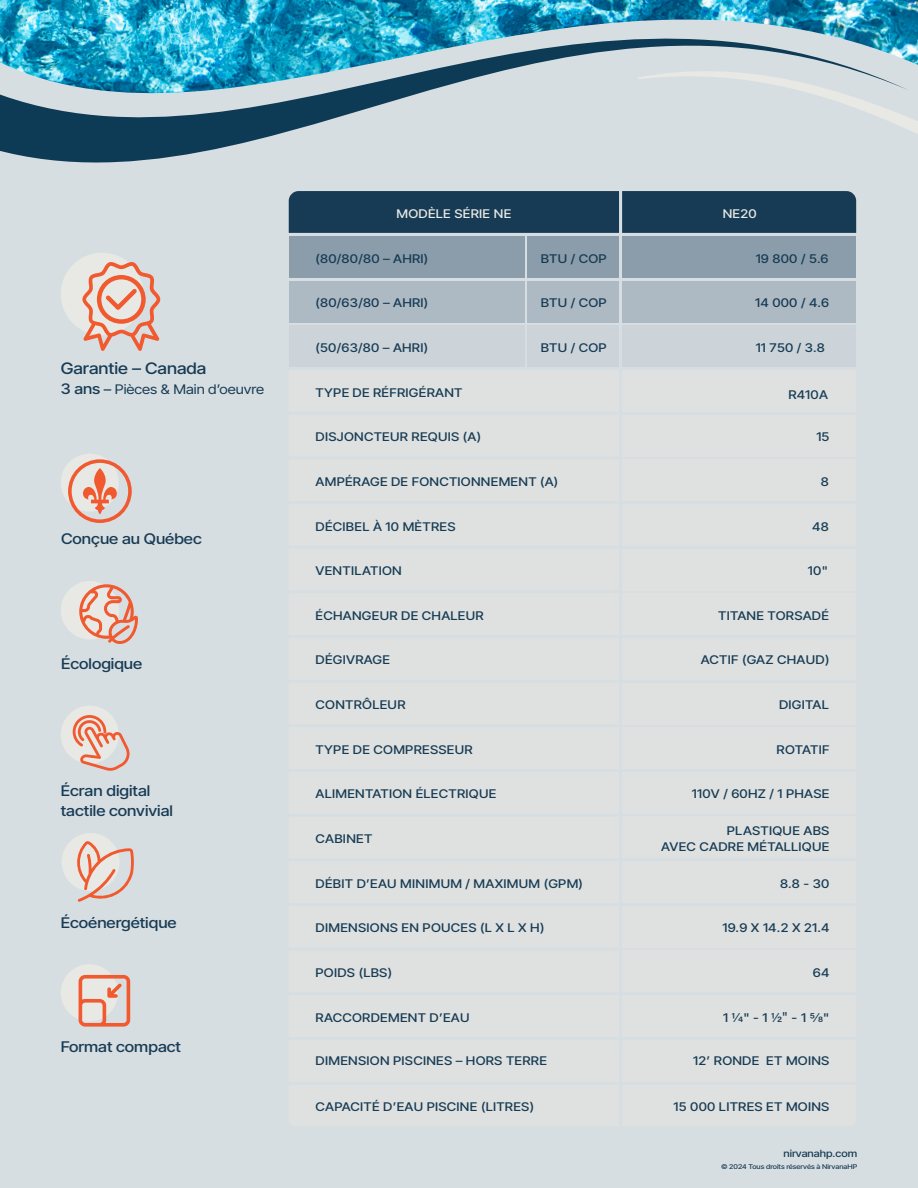
<style>
.page{position:relative;width:918px;height:1188px;background:#dee1e0}
.page>*{position:absolute;margin:0;border:0;box-sizing:border-box;transform-origin:0 0}
.t1{font:500 18px "Stage Grotesk";color:#173b54}
.t2{font:500 16.65px/20.1px "Stage Grotesk";color:#173b54}
.t3{font:15px "Stage Grotesk";color:#173b54}
.t4{font:500 13.65px/16.4px "Stage Grotesk";letter-spacing:.02em;color:#173b54;text-align:right}
.t5{font:500 13.65px "Stage Grotesk";letter-spacing:.02em;color:#e8e9e5}
.t6{font:13.65px "Acumin Variable Concept";color:#173b54}
.t7{font:500 11.25px "Stage Grotesk";color:#173b54}
.t8{font:500 7.5px "Stage Grotesk";color:#173b54}
.s1{font-weight:500;font-size:16.5px}
.s2{font-weight:500}
.s3{font-family:"Stage Grotesk";font-weight:500}
</style>
<div class="page">
<div style="left:289px;top:236px;width:235px;height:42px;background:#8b9daa"></div>
<div style="left:528px;top:236px;width:91px;height:42px;background:#8b9daa"></div>
<div style="left:622px;top:236px;width:234px;height:42px;background:#8b9daa"></div>
<div style="left:289px;top:281px;width:235px;height:41px;background:#aebac3"></div>
<div style="left:528px;top:281px;width:91px;height:41px;background:#aebac3"></div>
<div style="left:622px;top:281px;width:234px;height:41px;background:#aebac3"></div>
<div style="left:289px;top:326px;width:235px;height:41px;background:#ccd4da"></div>
<div style="left:528px;top:326px;width:91px;height:41px;background:#ccd4da"></div>
<div style="left:622px;top:326px;width:234px;height:41px;background:#ccd4da"></div>
<svg style="left:0;top:0;width:909px;height:256px"></svg>
<svg style="left:637px;top:58px;width:281px;height:83px"></svg>
<div style="left:61px;top:454px;width:58px;height:58px;background:#e8e9e5;border-radius:50%"></div>
<svg style="left:68px;top:459px;width:64px;height:64px"></svg>
<div style="left:61px;top:706px;width:58px;height:58px;background:#e8e9e5;border-radius:50%"></div>
<svg style="left:73px;top:715px;width:57px;height:56px"></svg>
<div style="left:61px;top:581px;width:58px;height:59px;background:#e8e9e5;border-radius:50%"></div>
<svg style="left:79px;top:584px;width:59px;height:60px"></svg>
<div style="left:62px;top:833px;width:58px;height:58px;background:#e8e9e5;border-radius:50%"></div>
<svg style="left:77px;top:841px;width:57px;height:61px"></svg>
<div style="left:61px;top:964px;width:57px;height:57px;background:#e8e9e5;border-radius:50%"></div>
<svg style="left:79px;top:975px;width:51px;height:52px"></svg>
<div style="left:61px;top:253px;width:82px;height:82px;background:#e8e9e5;border-radius:50%"></div>
<svg style="left:82px;top:262px;width:78px;height:89px"></svg>
<p class="t1" style="left:61px;top:356px;width:147px">Garantie – Canada</p>
<p class="t3" style="left:61px;top:379px;width:205px"><span class="s1">3 ans</span> <span class="s2">–</span> Pièces &amp; Main d’oeuvre</p>
<p class="t2" style="left:61px;top:528px;width:142px">Conçue au Québec</p>
<p class="t2" style="left:61px;top:652px;width:83px">Écologique</p>
<p class="t2" style="left:61px;top:780px;width:114px">Écran digital tactile convivial</p>
<p class="t2" style="left:61px;top:911px;width:117px">Écoénergétique</p>
<p class="t2" style="left:61px;top:1036px;width:122px">Format compact</p>
<p class="t5" style="left:396px;top:204px;width:116px">MODÈLE SÉRIE NE</p>
<p class="t5" style="left:723px;top:204px;width:35px">NE20</p>
<p class="t4" style="left:316px;top:249px;width:114px">(80/80/80 – AHRI)</p>
<p class="t4" style="left:541px;top:249px;width:68px">BTU / COP</p>
<p class="t4" style="left:756px;top:249px;width:74px">19 800 / 5.6</p>
<p class="t4" style="left:755px;top:294px;width:75px">14 000 / 4.6</p>
<p class="t4" style="left:756px;top:339px;width:71px">11 750 / 3.8</p>
<p class="t4" style="left:788px;top:385px;width:41px">R410A</p>
<p class="t4" style="left:816px;top:428px;width:15px">15</p>
<p class="t4" style="left:821px;top:473px;width:9px">8</p>
<p class="t4" style="left:812px;top:517px;width:18px">48</p>
<p class="t4" style="left:808px;top:562px;width:21px">10"</p>
<p class="t4" style="left:718px;top:607px;width:112px">TITANE TORSADÉ</p>
<p class="t4" style="left:701px;top:651px;width:130px">ACTIF (GAZ CHAUD)</p>
<p class="t4" style="left:779px;top:696px;width:51px">DIGITAL</p>
<p class="t4" style="left:777px;top:741px;width:54px">ROTATIF</p>
<p class="t4" style="left:692px;top:785px;width:139px">110V / 60HZ / 1 PHASE</p>
<p class="t4" style="left:661px;top:822px;width:170px">PLASTIQUE ABS<br>AVEC CADRE MÉTALLIQUE</p>
<p class="t4" style="left:780px;top:875px;width:51px">8.8 - 30</p>
<p class="t4" style="left:722px;top:919px;width:109px">19.9 X 14.2 X 21.4</p>
<p class="t4" style="left:813px;top:964px;width:18px">64</p>
<p class="t6" style="left:723px;top:1008px;width:108px"><span class="s3">1</span> 1/4<span class="s3">" - 1</span> ½" <span class="s3">- 1</span> 5/8<span class="s3">"</span></p>
<p class="t4" style="left:693px;top:1052px;width:138px">12’ RONDE ET MOINS</p>
<p class="t4" style="left:674px;top:1098px;width:157px">15 000 LITRES ET MOINS</p>
<p class="t4" style="left:316px;top:294px;width:114px">(80/63/80 – AHRI)</p>
<p class="t4" style="left:316px;top:339px;width:114px">(50/63/80 – AHRI)</p>
<p class="t4" style="left:316px;top:383px;width:148px">TYPE DE RÉFRIGÉRANT</p>
<p class="t4" style="left:316px;top:428px;width:167px">DISJONCTEUR REQUIS (A)</p>
<p class="t4" style="left:316px;top:473px;width:244px">AMPÉRAGE DE FONCTIONNEMENT (A)</p>
<p class="t4" style="left:316px;top:517px;width:141px">DÉCIBEL À 10 MÈTRES</p>
<p class="t4" style="left:316px;top:562px;width:88px">VENTILATION</p>
<p class="t4" style="left:316px;top:607px;width:170px">ÉCHANGEUR DE CHALEUR</p>
<p class="t4" style="left:316px;top:651px;width:76px">DÉGIVRAGE</p>
<p class="t4" style="left:316px;top:696px;width:91px">CONTRÔLEUR</p>
<p class="t4" style="left:316px;top:741px;width:159px">TYPE DE COMPRESSEUR</p>
<p class="t4" style="left:316px;top:785px;width:182px">ALIMENTATION ÉLECTRIQUE</p>
<p class="t4" style="left:316px;top:830px;width:58px">CABINET</p>
<p class="t4" style="left:316px;top:875px;width:269px">DÉBIT D’EAU MINIMUM / MAXIMUM (GPM)</p>
<p class="t4" style="left:316px;top:919px;width:230px">DIMENSIONS EN POUCES (L X L X H)</p>
<p class="t4" style="left:316px;top:964px;width:78px">POIDS (LBS)</p>
<p class="t4" style="left:316px;top:1009px;width:156px">RACCORDEMENT D’EAU</p>
<p class="t4" style="left:316px;top:1052px;width:233px">DIMENSION PISCINES – HORS TERRE</p>
<p class="t4" style="left:316px;top:1098px;width:220px">CAPACITÉ D’EAU PISCINE (LITRES)</p>
<p class="t4" style="left:541px;top:294px;width:68px">BTU / COP</p>
<p class="t4" style="left:541px;top:339px;width:68px">BTU / COP</p>
<p class="t7" style="left:783px;top:1146px;width:75px">nirvanahp.com</p>
<p class="t8" style="left:721px;top:1162px;width:138px">© 2024 Tous droits réservés à NirvanaHP</p>
</div>
